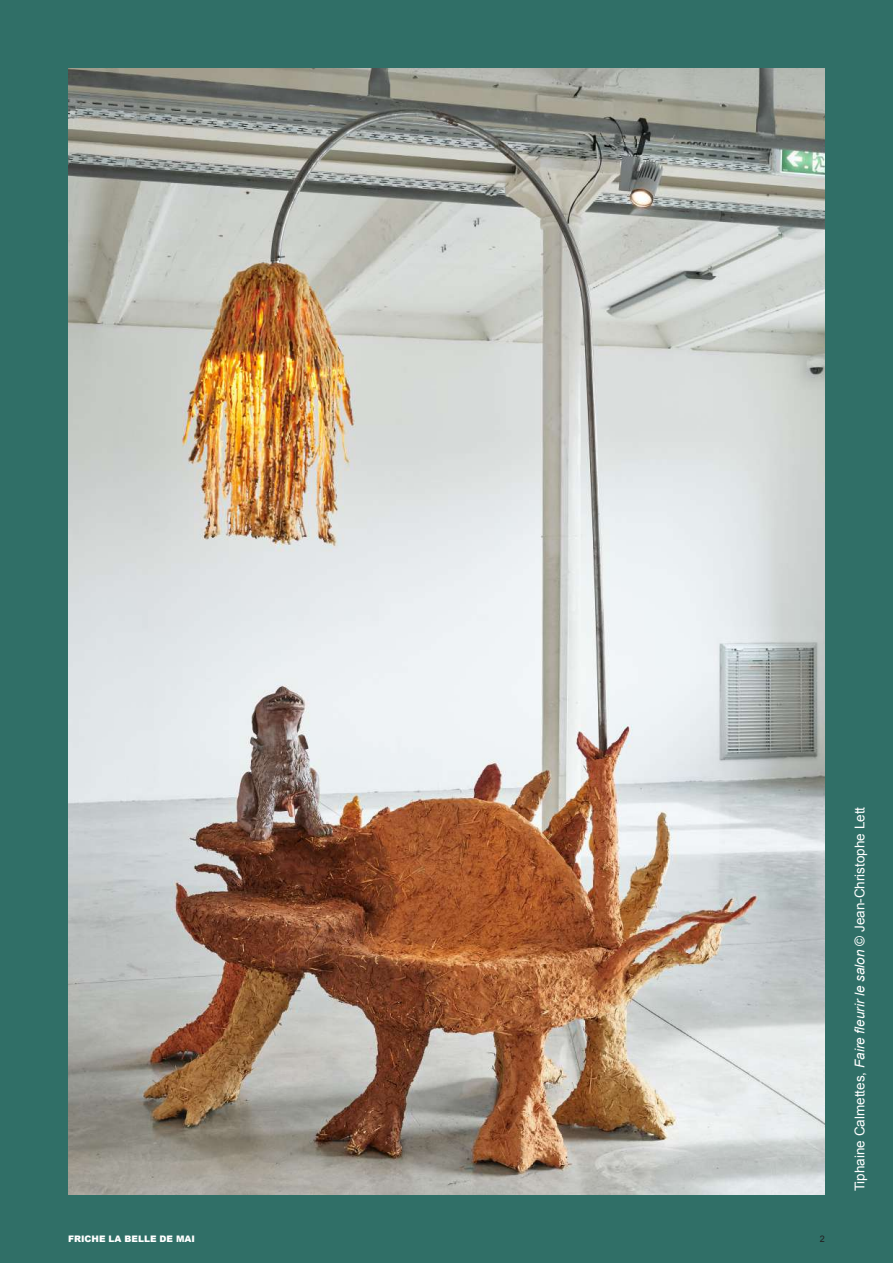
<style>
.page{position:relative;width:893px;height:1263px;background:#306f67}
.page>*{position:absolute;margin:0;border:0;box-sizing:border-box;transform-origin:0 0}
.t1{font:13.5px "Arial";color:#fff}
.t2{font:900 9px "Arial";color:#fff}
.t3{font:9px "Arial";color:#231f20}
.s1{font-style:italic}
</style>
<div class="page">
<img style="left:68px;top:68px;width:757px;height:1127px">
<p class="t2" style="left:68px;top:1232px;width:128px">FRICHE LA BELLE DE MAI</p>
<p class="t3" style="left:820px;top:1233px;width:7px">2</p>
<p class="t1" style="left:851px;top:1191px;width:386px;rotate:-90deg">Tiphaine Calmettes, <span class="s1">Faire fleurir le salon</span> © Jean-Christophe Lett</p>
</div>
